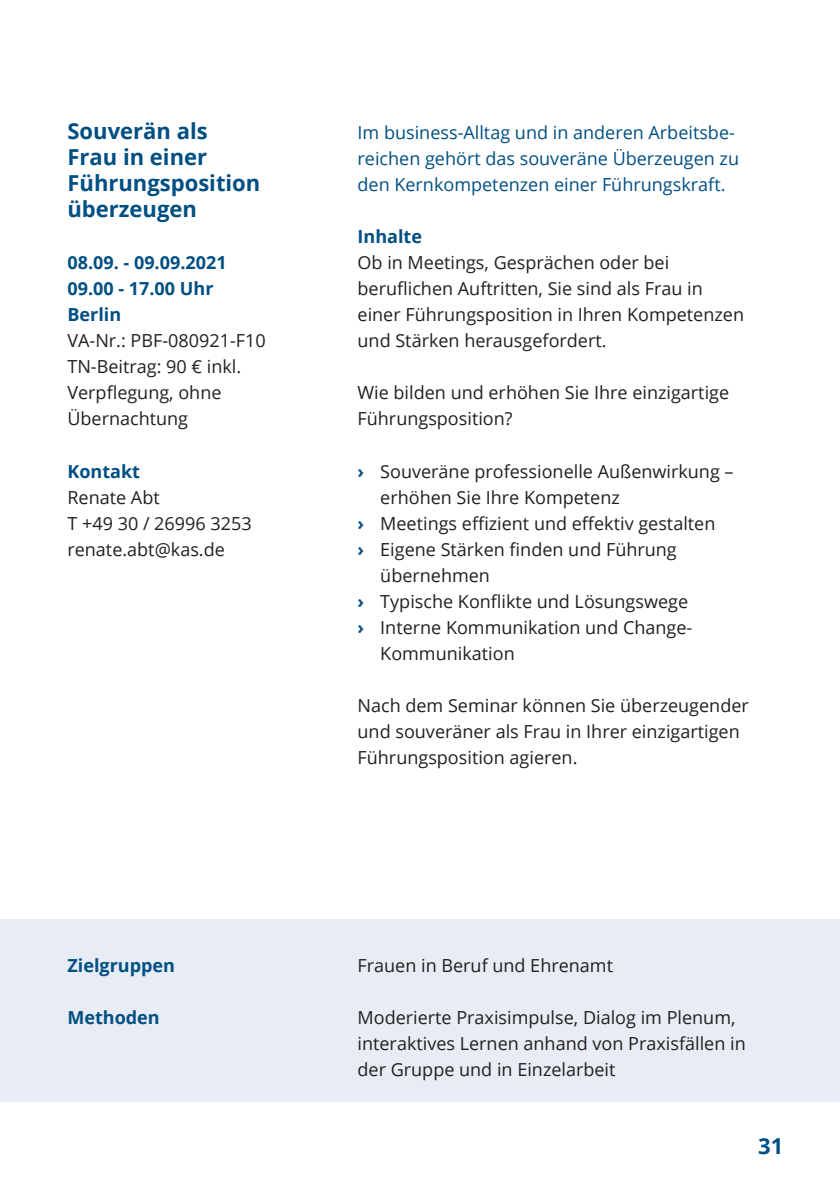
<style>
.page{position:relative;width:840px;height:1191px;background:#fff}
.page>*{position:absolute;margin:0;border:0;box-sizing:border-box;transform-origin:0 0}
.t1{font:700 22px/26px "Open Sans";color:#004f83}
.t2{font:18px/26px "Open Sans";color:#231f20}
.t3{font:18px/26px "Open Sans";color:#004f83}
.t4{font:700 18px/26px "Open Sans";color:#004f83}
.s1{font-weight:700;color:#004f83}
</style>
<div class="page">
<div style="left:0;top:919px;width:839px;height:182px;background:#e8ecf4"></div>
<p class="t1" style="left:67px;top:118px;width:194px">Souverän als<br>Frau in einer<br>Führungsposition überzeugen</p>
<p class="t4" style="left:67px;top:249px;width:161px">08.09. - 09.09.2021<br>09.00 - 17.00 Uhr<br>Berlin</p>
<p class="t2" style="left:67px;top:327px;width:200px">VA-Nr.: PBF-080921-F10<br>TN-Beitrag: 90 € inkl.<br>Verpflegung, ohne<br>Übernachtung</p>
<p class="t4" style="left:67px;top:457px;width:74px">Kontakt</p>
<p class="t2" style="left:67px;top:483px;width:186px">Renate Abt<br>T +49 30 / 26996 3253 renate.abt@kas.de</p>
<p class="t4" style="left:67px;top:951px;width:109px">Zielgruppen</p>
<p class="t4" style="left:67px;top:1003px;width:94px">Methoden</p>
<p class="t3" style="left:357px;top:119px;width:383px">Im business-Alltag und in anderen Arbeitsbe&shy;reichen gehört das souveräne Überzeugen zu den Kernkompetenzen einer Führungskraft.</p>
<p class="t4" style="left:357px;top:223px;width:66px">Inhalte</p>
<p class="t2" style="left:357px;top:249px;width:388px">Ob in Meetings, Gesprächen oder bei beruflichen Auftritten, Sie sind als Frau in einer Führungsposition in Ihren Kompetenzen und Stärken herausgefordert.</p>
<p class="t2" style="left:357px;top:379px;width:373px">Wie bilden und erhöhen Sie Ihre einzigartige<br>Führungsposition?</p>
<p class="t2" style="left:357px;top:457px;width:377px"><span class="s1">›</span> Souveräne professionelle Außenwirkung –</p>
<p class="t2" style="left:380px;top:483px;width:241px">erhöhen Sie Ihre Kompetenz</p>
<p class="t2" style="left:357px;top:509px;width:359px"><span class="s1">›</span> Meetings effizient und effektiv gestalten</p>
<p class="t2" style="left:357px;top:535px;width:320px"><span class="s1">›</span> Eigene Stärken finden und Führung</p>
<p class="t2" style="left:380px;top:561px;width:111px">übernehmen</p>
<p class="t2" style="left:357px;top:587px;width:332px"><span class="s1">›</span> Typische Konflikte und Lösungswege</p>
<p class="t2" style="left:357px;top:613px;width:336px"><span class="s1">›</span> Interne Kommunikation und Change-</p>
<p class="t2" style="left:380px;top:639px;width:136px">Kommunikation</p>
<p class="t2" style="left:357px;top:691px;width:392px">Nach dem Seminar können Sie überzeugender und souveräner als Frau in Ihrer einzigartigen<br>Führungsposition agieren.</p>
<p class="t2" style="left:357px;top:951px;width:257px">Frauen in Beruf und Ehrenamt</p>
<p class="t2" style="left:357px;top:1003px;width:389px">Moderierte Praxisimpulse, Dialog im Plenum, interaktives Lernen anhand von Praxisfällen in der Gruppe und in Einzelarbeit</p>
<p class="t1" style="left:757px;top:1132px;width:27px">31</p>
</div>
